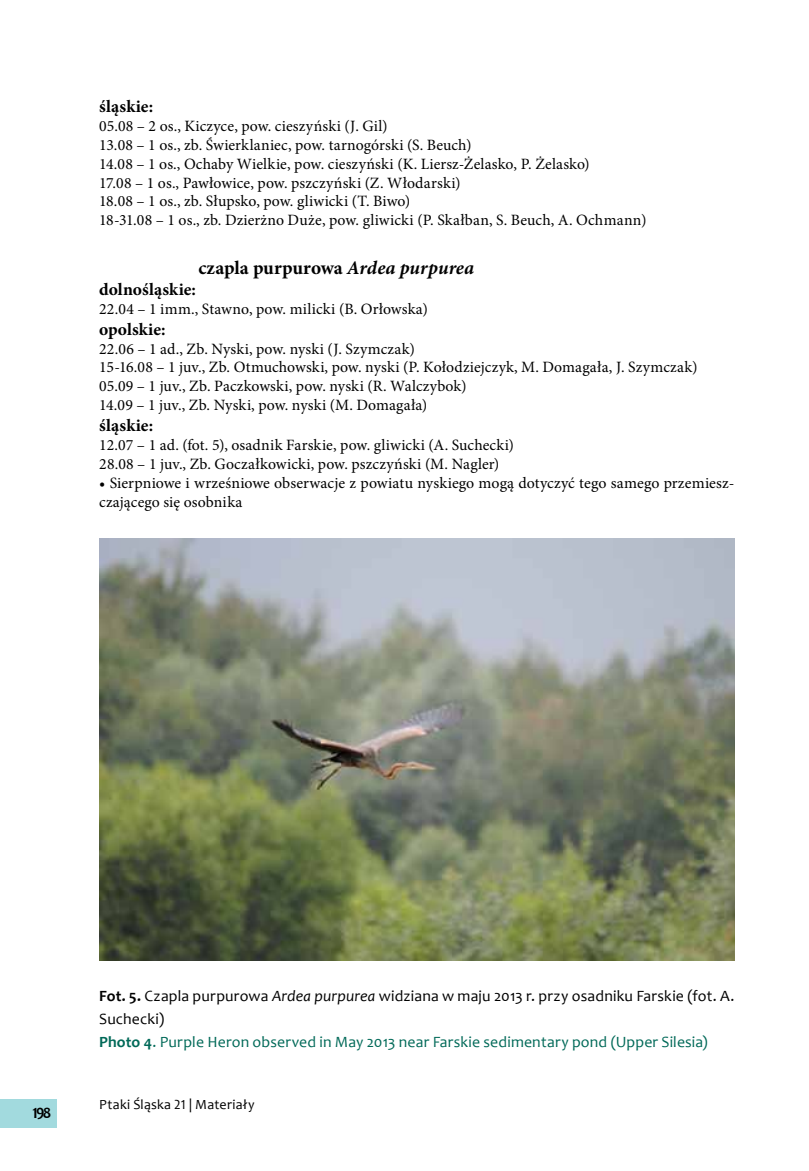
<style>
.page{position:relative;width:809px;height:1171px;background:#fff}
.page>*{position:absolute;margin:0;border:0;box-sizing:border-box;transform-origin:0 0}
.t1{font:700 19.25px "Minion Pro";color:#000}
.t2{font:700 17.5px "Minion Pro";letter-spacing:.005em;color:#000}
.t3{font:15.75px/18.9px "Minion Pro";letter-spacing:.005em;color:#000}
.t4{font:15.75px/23.1px "Candara";letter-spacing:.01em;color:#000}
.t5{font:700 15.75px "Candara";color:#000}
.t6{font:14px "Candara";letter-spacing:.015em;color:#000}
.s1{font-style:italic}
.s2{font-weight:700}
.s3{font-weight:700;color:#006958}
.s4{color:#006958}
</style>
<div class="page">
<div style="left:0;top:1099px;width:57px;height:28px;background:#a2dade"></div>
<img style="left:99px;top:538px;width:635px;height:422px">
<p class="t2" style="left:99px;top:94px;width:55px">śląskie:</p>
<p class="t3" style="left:99px;top:116px;width:548px">05.08 – 2 os., Kiczyce, pow. cieszyński (J. Gil)<br>13.08 – 1 os., zb. Świerklaniec, pow. tarnogórski (S. Beuch)<br>14.08 – 1 os., Ochaby Wielkie, pow. cieszyński (K. Liersz-Żelasko, P. Żelasko)<br>17.08 – 1 os., Pawłowice, pow. pszczyński (Z. Włodarski)<br>18.08 – 1 os., zb. Słupsko, pow. gliwicki (T. Biwo)<br>18-31.08 – 1 os., zb. Dzierżno Duże, pow. gliwicki (P. Skałban, S. Beuch, A. Ochmann)</p>
<p class="t1" style="left:198px;top:254px;width:277px">czapla purpurowa <span class="s1">Ardea purpurea</span></p>
<p class="t2" style="left:99px;top:277px;width:98px">dolnośląskie:</p>
<p class="t3" style="left:99px;top:299px;width:330px">22.04 – 1 imm., Stawno, pow. milicki (B. Orłowska)</p>
<p class="t2" style="left:99px;top:317px;width:68px">opolskie:</p>
<p class="t3" style="left:99px;top:339px;width:600px">22.06 – 1 ad., Zb. Nyski, pow. nyski (J. Szymczak)<br>15-16.08 – 1 juv., Zb. Otmuchowski, pow. nyski (P. Kołodziejczyk, M. Domagała, J. Szymczak)<br>05.09 – 1 juv., Zb. Paczkowski, pow. nyski (R. Walczybok)<br>14.09 – 1 juv., Zb. Nyski, pow. nyski (M. Domagała)</p>
<p class="t2" style="left:99px;top:413px;width:55px">śląskie:</p>
<p class="t3" style="left:99px;top:436px;width:416px">12.07 – 1 ad. (fot. 5), osadnik Farskie, pow. gliwicki (A. Suchecki)<br>28.08 – 1 juv., Zb. Goczałkowicki, pow. pszczyński (M. Nagler)</p>
<p class="t3" style="left:99px;top:473px;width:636px">• Sierpniowe i wrześniowe obserwacje z powiatu nyskiego mogą dotyczyć tego samego przemiesz&shy;czającego się osobnika</p>
<p class="t5" style="left:32px;top:1103px;width:20px">198</p>
<p class="t4" style="left:99px;top:984px;width:636px"><span class="s2">Fot. 5.</span> Czapla purpurowa <span class="s1">Ardea purpurea</span> widziana w maju 2013 r. przy osadniku Farskie (fot. A.<br>Suchecki)<br><span class="s3">Photo 4</span><span class="s4">. Purple Heron observed in May 2013 near Farskie sedimentary pond (Upper Silesia)</span></p>
<p class="t6" style="left:99px;top:1096px;width:157px">Ptaki Śląska 21 | Materiały</p>
</div>
